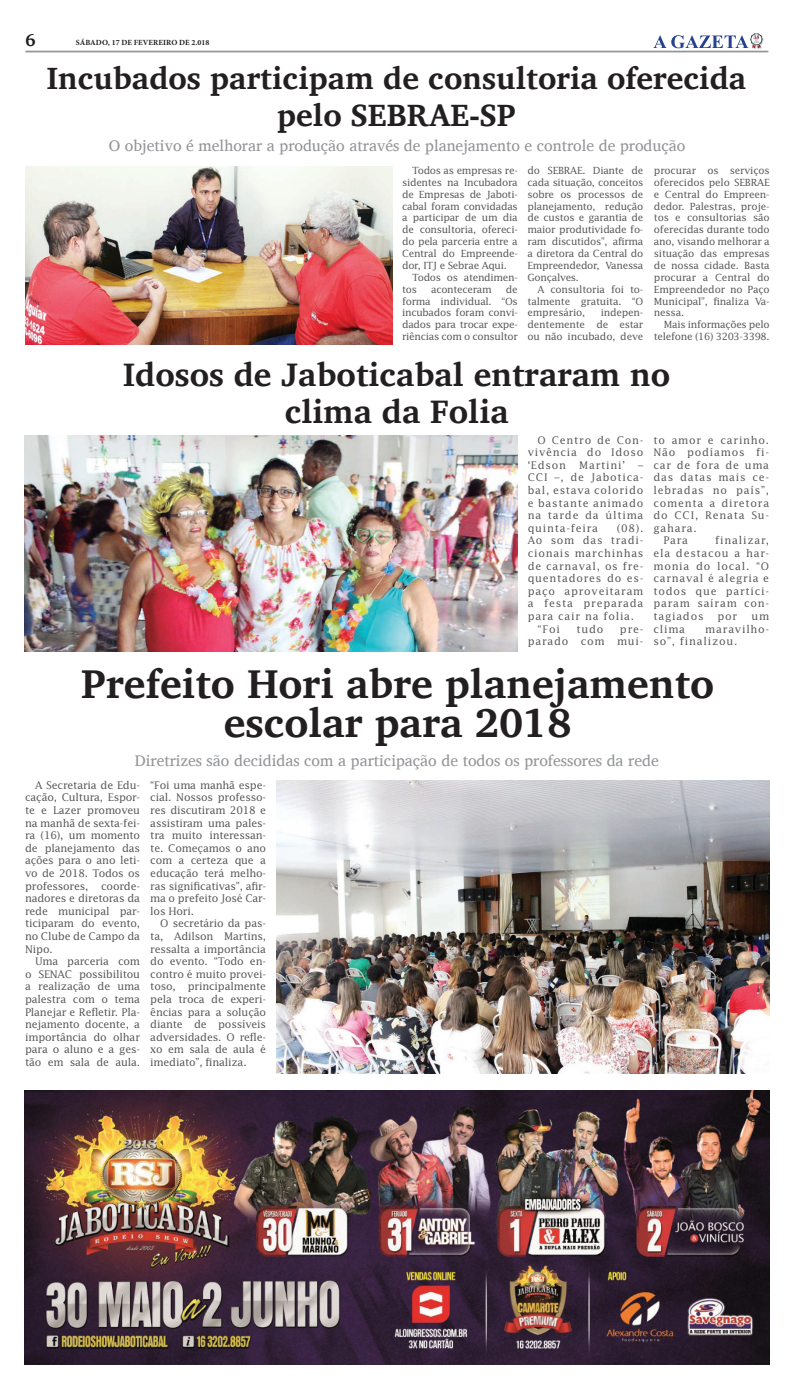
<style>
.page{position:relative;width:794px;height:1389px;background:#fff}
.page>*{position:absolute;margin:0;border:0;box-sizing:border-box;transform-origin:0 0}
.t1{font:700 41.12px/38.5px "Charis SIL";color:#231f20;text-align:center}
.t2{font:700 33.25px/37.6px "Charis SIL";color:#231f20;text-align:center}
.t3{font:700 31.5px/36.8px "Charis SIL";color:#231f20;text-align:center}
.t4{font:700 17.5px "Charis SIL";color:#231f20}
.t5{font:15.75px "Charis SIL";color:#939598}
.t6{font:10.5px/12.6px "Lucida";letter-spacing:.07em;color:#57585a;text-align:justify}
.t7{font:9.89px/11.9px "Lucida";letter-spacing:-.03em;color:#57585a;text-align:justify}
.t8{font:700 7.88px "Minion Pro";letter-spacing:.01em;color:#231f20}
</style>
<div class="page">
<hr style="left:25px;top:51px;width:743px;height:1px;background:#939598">
<svg style="left:653px;top:33px;width:110px;height:16px"></svg>
<img style="left:25px;top:166px;width:367px;height:179px">
<img style="left:25px;top:435px;width:492px;height:216px">
<img style="left:25px;top:1090px;width:744px;height:274px">
<img style="left:276px;top:781px;width:493px;height:293px">
<h3 class="t4" style="left:25px;top:29px;width:12px">6</h3>
<p class="t8" style="left:76px;top:36px;width:135px">SÁBADO, 17 DE FEVEREIRO DE 2.018</p>
<h3 class="t3" style="left:47px;top:60px;width:701px">Incubados participam de consultoria oferecida pelo SEBRAE-SP</h3>
<p class="t7" style="left:402px;top:164px;width:117px;text-indent:10px">Todos as empresas re&shy;sidentes na Incubadora de Empresas de Jaboti&shy;cabal foram convidadas a participar de um dia de consultoria, ofereci&shy;do pela parceria entre a Central do Empreende&shy;dor, ITJ e Sebrae Aqui.</p>
<p class="t7" style="left:402px;top:271px;width:117px;text-indent:10px">Todos os atendimen&shy;tos</p>
<h3 class="t5" style="left:109px;top:137px;width:578px">O objetivo é melhorar a produção através de planejamento e controle de produção</h3>
<p class="t7" style="left:527px;top:164px;width:117px">do SEBRAE. Diante de cada situação, conceitos sobre os processos de planejamento, redução de custos e garantia de maior produtividade fo&shy;ram discutidos”, afirma a diretora da Central do Empreendedor, Vanessa Gonçalves.</p>
<p class="t7" style="left:527px;top:283px;width:117px;text-indent:10px">A consultoria foi to&shy;talmente gratuita. “O empresário,</p>
<p class="t7" style="left:654px;top:164px;width:117px">procurar os serviços oferecidos pelo SEBRAE e Central do Empreen&shy;dedor. Palestras, proje&shy;tos e consultorias são oferecidas durante todo ano, visando melhorar a situação das empresas de nossa cidade. Basta procurar a Central do Empreendedor no Paço Municipal”, finaliza Va&shy;nessa.</p>
<p class="t7" style="left:654px;top:318px;width:117px;text-align:right">Mais informações pelo telefone (16) 3203-3398.</p>
<p class="t7" style="left:402px;top:283px;width:117px;text-indent:104px">de forma individual. “Os incubados foram convi&shy;dados para trocar expe&shy;riências com o consultor</p>
<p class="t7" style="left:431px;top:283px;width:62px">aconteceram</p>
<p class="t7" style="left:527px;top:307px;width:117px;text-indent:73px">indepen&shy;dentemente de estar ou não incubado, deve</p>
<h2 class="t2" style="left:123px;top:355px;width:548px">Idosos de Jaboticabal entraram no clima da Folia</h2>
<p class="t6" style="left:528px;top:433px;width:117px;text-indent:10px">O Centro de Con&shy;vivência do Idoso ‘Edson</p>
<p class="t6" style="left:579px;top:459px;width:47px">Martini’</p>
<p class="t6" style="left:528px;top:459px;width:117px;text-indent:111px">– CCI –, de Jabotica&shy;bal, estava colorido e bastante animado na tarde da última quinta-feira</p>
<p class="t6" style="left:617px;top:522px;width:28px">(08).</p>
<p class="t6" style="left:528px;top:534px;width:117px">Ao som das tradi-</p>
<p class="t6" style="left:528px;top:547px;width:117px">cionais marchinhas</p>
<p class="t6" style="left:528px;top:559px;width:117px">de carnaval, os fre-</p>
<p class="t6" style="left:528px;top:572px;width:117px">quentadores do es-</p>
<p class="t6" style="left:528px;top:585px;width:117px">paço aproveitaram</p>
<p class="t6" style="left:528px;top:597px;width:117px">a festa preparada</p>
<p class="t6" style="left:528px;top:610px;width:108px">para cair na folia.</p>
<p class="t6" style="left:537px;top:622px;width:24px">“Foi</p>
<p class="t6" style="left:576px;top:622px;width:28px">tudo</p>
<p class="t6" style="left:528px;top:622px;width:117px;text-align:right">pre-<br>parado com mui-</p>
<p class="t6" style="left:653px;top:433px;width:117px">to amor e carinho.</p>
<p class="t6" style="left:653px;top:446px;width:117px">Não podíamos fi-</p>
<p class="t6" style="left:653px;top:459px;width:117px">car de fora de uma</p>
<p class="t6" style="left:653px;top:471px;width:117px">das datas mais ce-</p>
<p class="t6" style="left:653px;top:484px;width:117px">lebradas no país”,</p>
<p class="t6" style="left:653px;top:496px;width:117px">comenta a diretora</p>
<p class="t6" style="left:653px;top:509px;width:117px">do CCI, Renata Su-</p>
<p class="t6" style="left:653px;top:522px;width:45px">gahara.</p>
<p class="t6" style="left:663px;top:534px;width:26px">Para</p>
<p class="t6" style="left:653px;top:534px;width:117px;text-indent:62px">finalizar, ela destacou a har&shy;monia do local. “O carnaval é alegria e todos que partici&shy;param saíram con&shy;tagiados</p>
<p class="t6" style="left:717px;top:610px;width:21px">por</p>
<p class="t6" style="left:751px;top:610px;width:19px">um</p>
<p class="t6" style="left:653px;top:622px;width:33px">clima</p>
<p class="t6" style="left:653px;top:622px;width:117px;text-indent:52px">maravilho&shy;so”, finalizou.</p>
<h1 class="t1" style="left:81px;top:665px;width:634px">Prefeito Hori abre planejamento escolar para 2018</h1>
<p class="t6" style="left:25px;top:778px;width:116px;text-indent:10px">A Secretaria de Edu&shy;cação, Cultura, Espor&shy;te e Lazer promoveu na manhã de sexta-fei&shy;ra (16), um momento de planejamento das ações para o ano leti&shy;vo de 2018. Todos os professores, coorde&shy;nadores e diretoras da rede municipal par&shy;ticiparam do evento, no Clube de Campo da Nipo.</p>
<p class="t6" style="left:25px;top:955px;width:116px;text-indent:10px">Uma parceria com o SENAC possibilitou a realização de uma palestra com o tema Planejar e Refletir. Pla&shy;nejamento docente, a importância do olhar para o aluno e a ges&shy;tão em sala de aula.</p>
<h3 class="t5" style="left:135px;top:752px;width:525px">Diretrizes são decididas com a participação de todos os professores da rede</h3>
<p class="t6" style="left:150px;top:778px;width:117px">“Foi uma manhã espe&shy;cial. Nossos professo&shy;res discutiram 2018 e assistiram uma pales&shy;tra muito interessan&shy;te. Começamos o ano com a certeza que a educação terá melho&shy;ras significativas”, afir&shy;ma o prefeito José Car&shy;los Hori.</p>
<p class="t6" style="left:150px;top:917px;width:117px;text-indent:10px">O secretário da pas&shy;ta, Adilson Martins, ressalta a importância do evento. “Todo en&shy;contro é muito provei&shy;toso, principalmente pela troca de experi&shy;ências para a solução diante de possíveis adversidades. O refle&shy;xo em sala de aula é imediato”, finaliza.</p>
</div>
